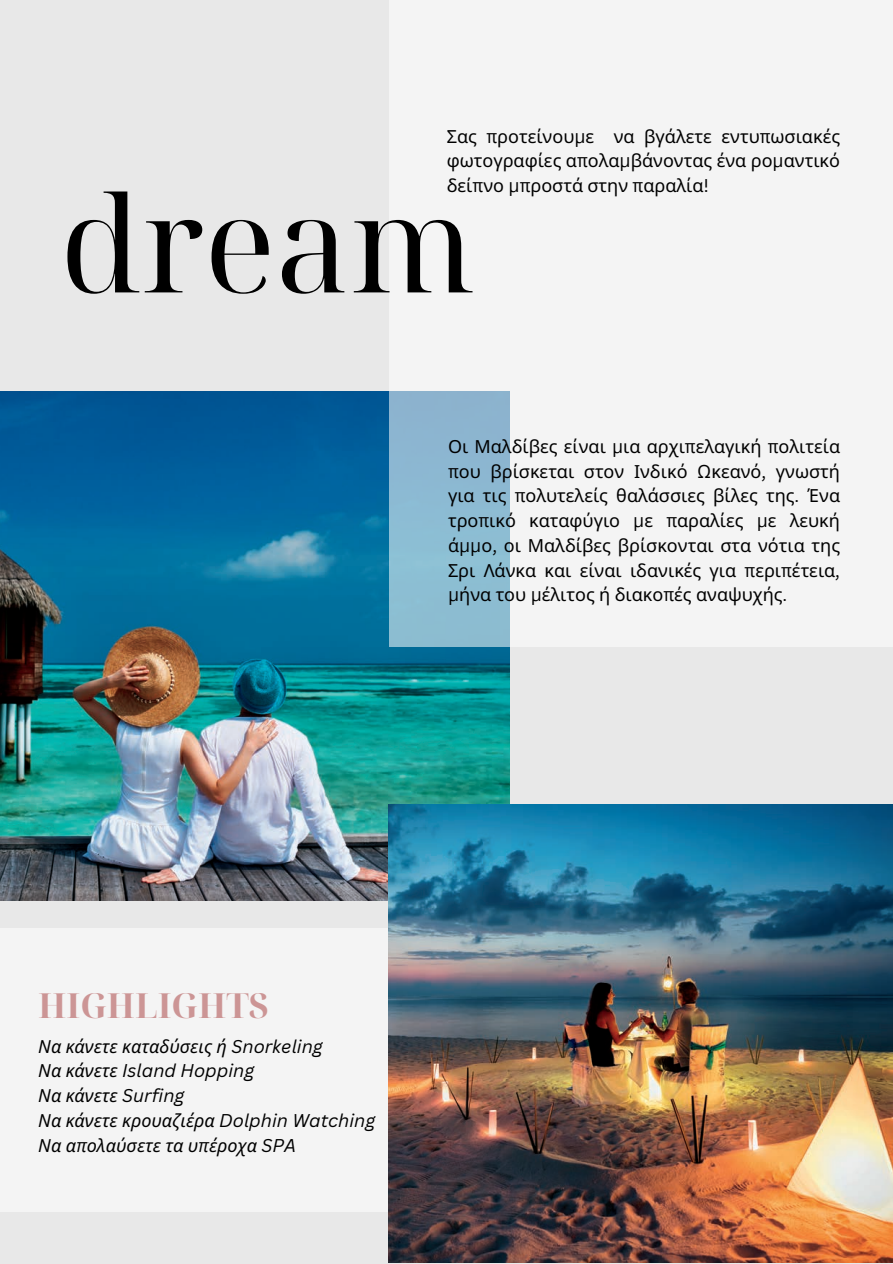
<style>
.page{position:relative;width:893px;height:1264px;background:#fff}
.page>*{position:absolute;margin:0;border:0;box-sizing:border-box;transform-origin:0 0}
.t1{font:132.75px "Noto Serif Display";color:#000}
.t2{font:700 34.5px "Noto Serif Display";color:#cc9595}
.t3{font:18px/24.8px "Noto Sans";color:#000;text-align:justify}
.t4{font:italic 18px/24.8px "Noto Sans";color:#000}
.t5{font:italic 18px "Canva Sans";color:#000}
.s1{font-family:"Canva Sans"}
.s2{font-family:"Noto Sans"}
</style>
<div class="page">
<div style="left:0;top:0;width:892px;height:1263px;background:#e8e8e8"></div>
<img style="left:0;top:392px;width:510px;height:508px">
<div style="left:0;top:928px;width:892px;height:283px;background:#f4f4f4"></div>
<svg style="left:389px;top:0;width:503px;height:646px;fill:#f4f4f4"></svg>
<img style="left:389px;top:804px;width:503px;height:458px">
<p class="t3" style="left:446px;top:123px;width:395px">Σας <span class="s1">π</span>ροτείνου<span class="s1">μ</span>ε να βγάλετε εντυ<span class="s1">π</span>ωσιακές φωτογραφίες α<span class="s1">π</span>ολα<span class="s1">μ</span>βάνοντας ένα ρο<span class="s1">μ</span>αντικό δεί<span class="s1">π</span>νο <span class="s1">μπ</span>ροστά στην <span class="s1">π</span>αραλία<span class="s1">!</span></p>
<h1 class="t1" style="left:60px;top:151px;width:417px">dream</h1>
<p class="t3" style="left:448px;top:433px;width:393px">Οι Μαλδίβες είναι <span class="s1">μ</span>ια αρχι<span class="s1">π</span>ελαγική <span class="s1">π</span>ολιτεία <span class="s1">π</span>ου βρίσκεται στον Ινδικό <span class="s1">Ω</span>κεανό<span class="s1">,</span> γνωστή για τις <span class="s1">π</span>ολυτελείς θαλάσσιες βίλες της<span class="s1">.</span> Ένα τρο<span class="s1">π</span>ικό καταφύγιο <span class="s1">μ</span>ε <span class="s1">π</span>αραλίες <span class="s1">μ</span>ε λευκή ά<span class="s1">μμ</span>ο<span class="s1">,</span> οι Μαλδίβες βρίσκονται στα νότια της Σρι Λάνκα και είναι ιδανικές για <span class="s1">π</span>ερι<span class="s1">π</span>έτεια<span class="s1">, μ</span>ήνα του <span class="s1">μ</span>έλιτος ή διακο<span class="s1">π</span>ές αναψυχής<span class="s1">.</span></p>
<h2 class="t2" style="left:38px;top:981px;width:232px">HIGHLIGHTS</h2>
<p class="t4" style="left:38px;top:1033px;width:286px">Να κάνετε καταδύσεις ή <span class="s1">Snorkeling</span></p>
<p class="t5" style="left:38px;top:1057px;width:217px"><span class="s2">Να κάνετε</span> Island Hopping</p>
<p class="t4" style="left:38px;top:1082px;width:338px">Να κάνετε <span class="s1">Surfing<br></span>Να κάνετε κρουαζιέρα <span class="s1">Dolphin Watching<br></span>Να α<span class="s1">π</span>ολαύσετε τα υ<span class="s1">π</span>έροχα <span class="s1">SPA</span></p>
</div>
